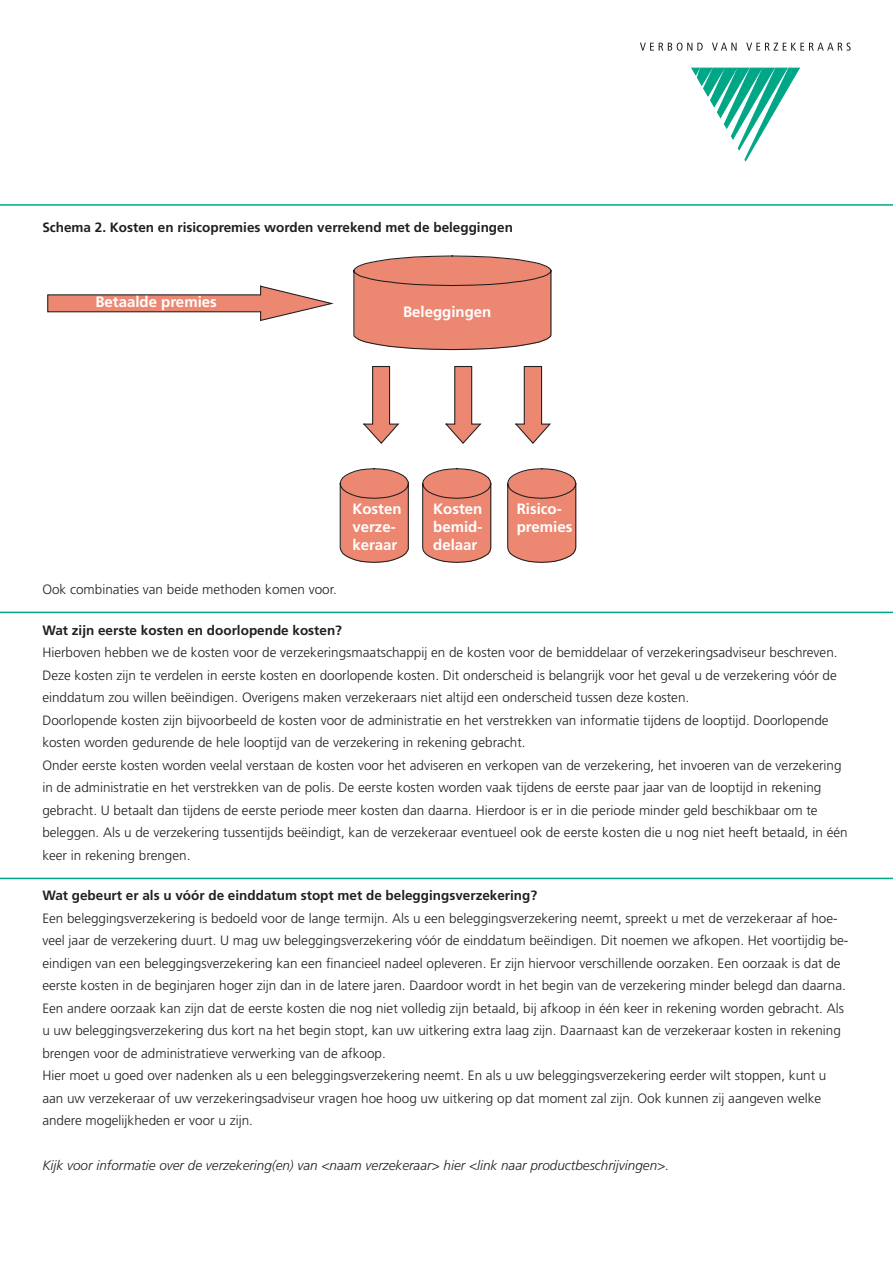
<style>
.page{position:relative;width:893px;height:1263px;background:#fff}
.page>*{position:absolute;margin:0;border:0;box-sizing:border-box;transform-origin:0 0}
.t1{font:700 15px/18px "Frutiger";color:#fff}
.t2{font:300 13.5px/22.5px "Frutiger";color:#231f20}
.t3{font:700 13.5px "Frutiger";color:#231f20}
.t4{font:italic 300 13.5px "Frutiger";color:#231f20}
</style>
<div class="page">
<svg style="left:691px;top:67px;width:109px;height:95px"></svg>
<svg style="left:640px;top:43px;width:62px;height:8px"></svg>
<svg style="left:712px;top:43px;width:24px;height:8px"></svg>
<svg style="left:746px;top:43px;width:104px;height:8px"></svg>
<hr style="left:0;top:878px;width:892px;height:1px;background:#00a786">
<hr style="left:0;top:612px;width:892px;height:1px;background:#00a786">
<svg style="left:353px;top:255px;width:199px;height:96px;background:#e58d7a"></svg>
<svg style="left:47px;top:285px;width:287px;height:36px"></svg>
<svg style="left:363px;top:366px;width:37px;height:78px"></svg>
<svg style="left:445px;top:366px;width:37px;height:78px"></svg>
<svg style="left:515px;top:366px;width:36px;height:78px"></svg>
<svg style="left:339px;top:468px;width:70px;height:95px;background:#e18b78"></svg>
<svg style="left:422px;top:468px;width:70px;height:95px;background:#e18b78"></svg>
<svg style="left:507px;top:468px;width:70px;height:95px;background:#e18b78"></svg>
<hr style="left:0;top:204px;width:892px;height:2px;background:#00a786">
<p class="t3" style="left:42px;top:222px;width:472px">Schema 2. Kosten en risicopremies worden verrekend met de beleggingen</p>
<p class="t1" style="left:95px;top:294px;width:123px">Betaalde premies</p>
<p class="t1" style="left:403px;top:304px;width:90px">Beleggingen</p>
<p class="t1" style="left:352px;top:501px;width:51px">Kosten verze&shy;keraar</p>
<p class="t1" style="left:433px;top:501px;width:51px;text-align:justify">Kosten bemid&shy;delaar</p>
<p class="t1" style="left:517px;top:501px;width:57px">Risico&shy;premies</p>
<p class="t2" style="left:42px;top:579px;width:296px">Ook combinaties van beide methoden komen voor.</p>
<p class="t3" style="left:42px;top:625px;width:301px">Wat zijn eerste kosten en doorlopende kosten?</p>
<p class="t2" style="left:42px;top:642px;width:806px">Hierboven hebben we de kosten voor de verzekeringsmaatschappij en de kosten voor de bemiddelaar of verzekeringsadviseur beschreven.<br>Deze kosten zijn te verdelen in eerste kosten en doorlopende kosten. Dit onderscheid is belangrijk voor het geval u de verzekering vóór de einddatum zou willen beëindigen. Overigens maken verzekeraars niet altijd een onderscheid tussen deze kosten.<br>Doorlopende kosten zijn bijvoorbeeld de kosten voor de administratie en het verstrekken van informatie tijdens de looptijd. Doorlopende kosten worden gedurende de hele looptijd van de verzekering in rekening gebracht.<br>Onder eerste kosten worden veelal verstaan de kosten voor het adviseren en verkopen van de verzekering, het invoeren van de verzekering in de administratie en het verstrekken van de polis. De eerste kosten worden vaak tijdens de eerste paar jaar van de looptijd in rekening gebracht. U betaalt dan tijdens de eerste periode meer kosten dan daarna. Hierdoor is er in die periode minder geld beschikbaar om te beleggen. Als u de verzekering tussentijds beëindigt, kan de verzekeraar eventueel ook de eerste kosten die u nog niet heeft betaald, in één keer in rekening brengen.</p>
<p class="t3" style="left:42px;top:890px;width:496px">Wat gebeurt er als u vóór de einddatum stopt met de beleggingsverzekering?</p>
<p class="t2" style="left:42px;top:908px;width:807px">Een beleggingsverzekering is bedoeld voor de lange termijn. Als u een beleggingsverzekering neemt, spreekt u met de verzekeraar af hoe&shy;veel jaar de verzekering duurt. U mag uw beleggingsverzekering vóór de einddatum beëindigen. Dit noemen we afkopen. Het voortijdig be&shy;eindigen van een beleggingsverzekering kan een financieel nadeel opleveren. Er zijn hiervoor verschillende oorzaken. Een oorzaak is dat de eerste kosten in de beginjaren hoger zijn dan in de latere jaren. Daardoor wordt in het begin van de verzekering minder belegd dan daarna.<br>Een andere oorzaak kan zijn dat de eerste kosten die nog niet volledig zijn betaald, bij afkoop in één keer in rekening worden gebracht. Als u uw beleggingsverzekering dus kort na het begin stopt, kan uw uitkering extra laag zijn. Daarnaast kan de verzekeraar kosten in rekening brengen voor de administratieve verwerking van de afkoop.<br>Hier moet u goed over nadenken als u een beleggingsverzekering neemt. En als u uw beleggingsverzekering eerder wilt stoppen, kunt u aan uw verzekeraar of uw verzekeringsadviseur vragen hoe hoog uw uitkering op dat moment zal zijn. Ook kunnen zij aangeven welke andere mogelijkheden er voor u zijn.</p>
<p class="t4" style="left:42px;top:1160px;width:628px">Kijk voor informatie over de verzekering(en) van &lt;naam verzekeraar&gt; hier &lt;link naar productbeschrijvingen&gt;.</p>
</div>
